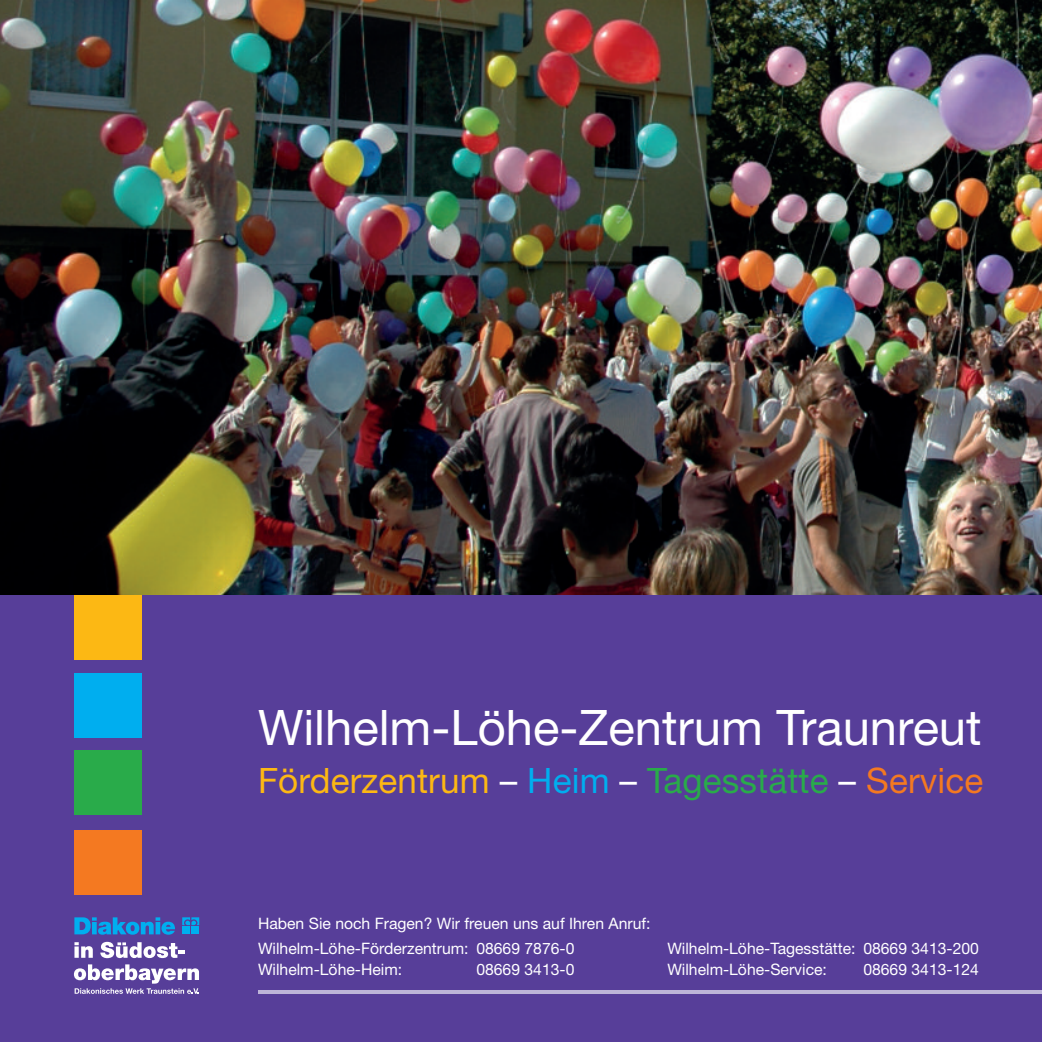
<style>
.page{position:relative;width:1042px;height:1042px;background:#fff}
.page>*{position:absolute;margin:0;border:0;box-sizing:border-box;transform-origin:0 0}
.t1{font:49px "Helvetica Neue LT";color:#fff}
.t2{font:35px "Helvetica Neue LT";letter-spacing:.005em;color:#fcb814}
.t3{font:15.75px/25.9px "Helvetica Neue LT";color:#fff}
.s1{color:#fff}
.s2{color:#00aeef}
.s3{color:#29ab4a}
.s4{color:#f47921}
</style>
<div class="page">
<img style="left:0;top:0;width:1042px;height:595px">
<div style="left:0;top:595px;width:1042px;height:447px;background:#573e99"></div>
<svg style="left:74px;top:917px;width:101px;height:17px"></svg>
<svg style="left:182px;top:917px;width:17px;height:8px"></svg>
<div style="left:182px;top:926px;width:8px;height:8px;background:#00aeef"></div>
<div style="left:191px;top:926px;width:8px;height:8px;background:#00aeef"></div>
<svg style="left:74px;top:942px;width:19px;height:16px"></svg>
<svg style="left:100px;top:942px;width:85px;height:16px"></svg>
<svg style="left:74px;top:964px;width:125px;height:30px"></svg>
<hr style="left:258px;top:990px;width:784px;height:3px;background:#bdb4d8">
<div style="left:74px;top:595px;width:68px;height:64px;background:#fcb814"></div>
<div style="left:74px;top:673px;width:68px;height:64px;background:#00aeef"></div>
<div style="left:74px;top:751px;width:68px;height:64px;background:#29ab4a"></div>
<div style="left:74px;top:830px;width:68px;height:64px;background:#f47921"></div>
<h1 class="t1" style="left:258px;top:698px;width:725px">Wilhelm-Löhe-Zentrum Traunreut</h1>
<h2 class="t2" style="left:258px;top:759px;width:727px">Förderzentrum <span class="s1">–</span> <span class="s2">Heim</span> <span class="s1">–</span> <span class="s3">Tagesstätte</span> <span class="s1">–</span> <span class="s4">Service</span></h2>
<p class="t3" style="left:258px;top:910px;width:394px">Haben Sie noch Fragen? Wir freuen uns auf Ihren Anruf:<br>Wilhelm-Löhe-Förderzentrum: 08669 7876-0</p>
<p class="t3" style="left:667px;top:935px;width:313px">Wilhelm-Löhe-Tagesstätte: 08669 3413-200</p>
<p class="t3" style="left:258px;top:956px;width:146px">Wilhelm-Löhe-Heim:</p>
<p class="t3" style="left:476px;top:956px;width:100px">08669 3413-0</p>
<p class="t3" style="left:667px;top:956px;width:161px">Wilhelm-Löhe-Service:</p>
<p class="t3" style="left:863px;top:956px;width:117px">08669 3413-124</p>
</div>
